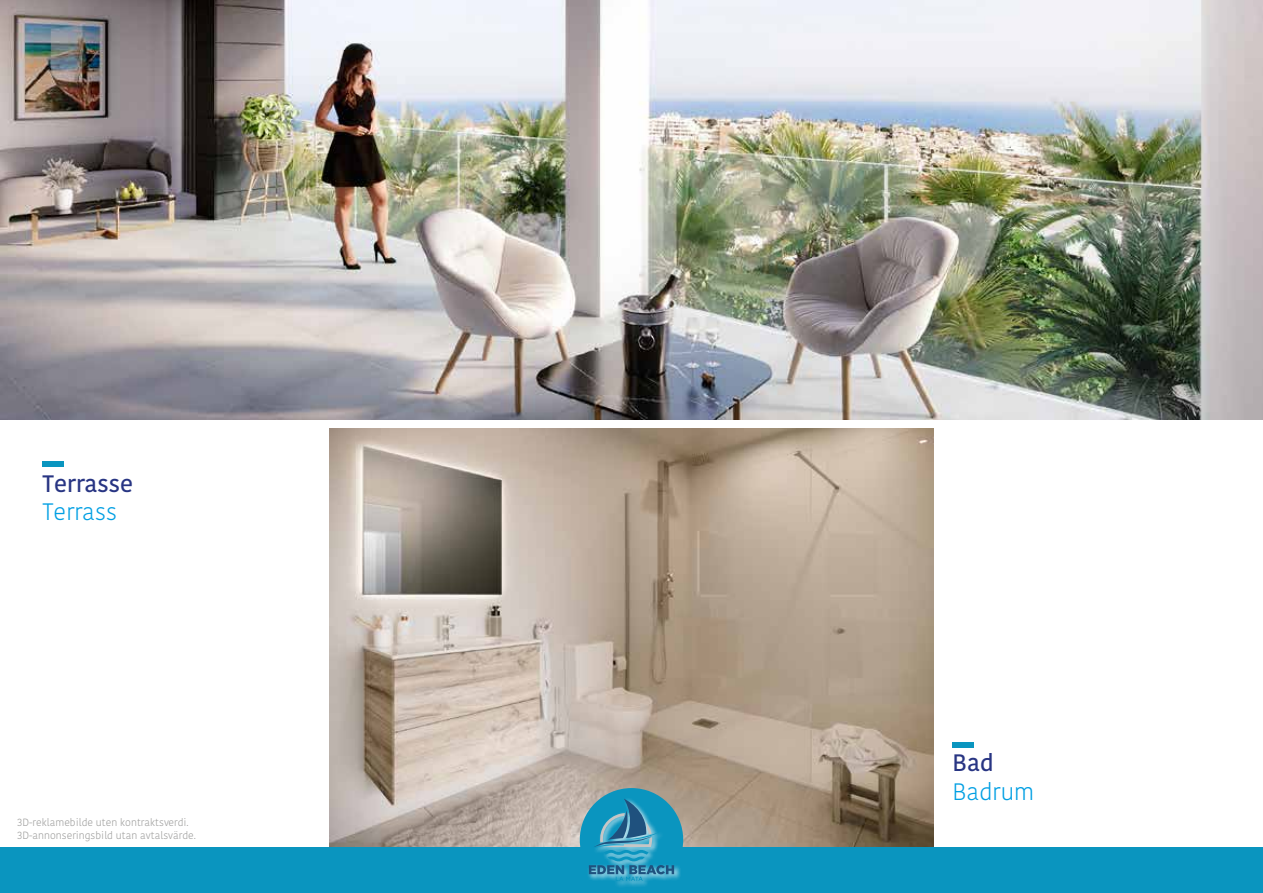
<style>
.page{position:relative;width:1263px;height:893px;background:#fff}
.page>*{position:absolute;margin:0;border:0;box-sizing:border-box;transform-origin:0 0}
.t1{font:300 23.7px "Kohinoor Latin";color:#009fe3}
.t2{font:600 23.7px "Kohinoor Latin";color:#283583}
.t3{font:300 10.5px/12.6px "Kohinoor Latin";color:#9d9d9c}
</style>
<div class="page">
<img style="left:0;top:0;width:1263px;height:419px">
<img style="left:330px;top:428px;width:603px;height:419px">
<div style="left:0;top:848px;width:1263px;height:45px;background:#0a95bf"></div>
<div style="left:580px;top:788px;width:103px;height:103px;background:#0a95bf;border-radius:50%"></div>
<div style="left:587px;top:797px;width:94px;height:91px;background:#fff;opacity:.75"></div>
<svg style="left:589px;top:799px;width:85px;height:82px"></svg>
<div style="left:43px;top:461px;width:21px;height:6px;background:#0a95bf"></div>
<div style="left:952px;top:742px;width:22px;height:6px;background:#0a95bf"></div>
<h1 class="t2" style="left:43px;top:468px;width:92px">Terrasse</h1>
<h1 class="t1" style="left:43px;top:497px;width:76px">Terrass</h1>
<p class="t3" style="left:17px;top:817px;width:180px">3D-reklamebilde uten kontraktsverdi.<br>3D-annonseringsbild utan avtalsvärde.</p>
<h1 class="t2" style="left:952px;top:748px;width:43px">Bad</h1>
<h1 class="t1" style="left:952px;top:776px;width:83px">Badrum</h1>
</div>
